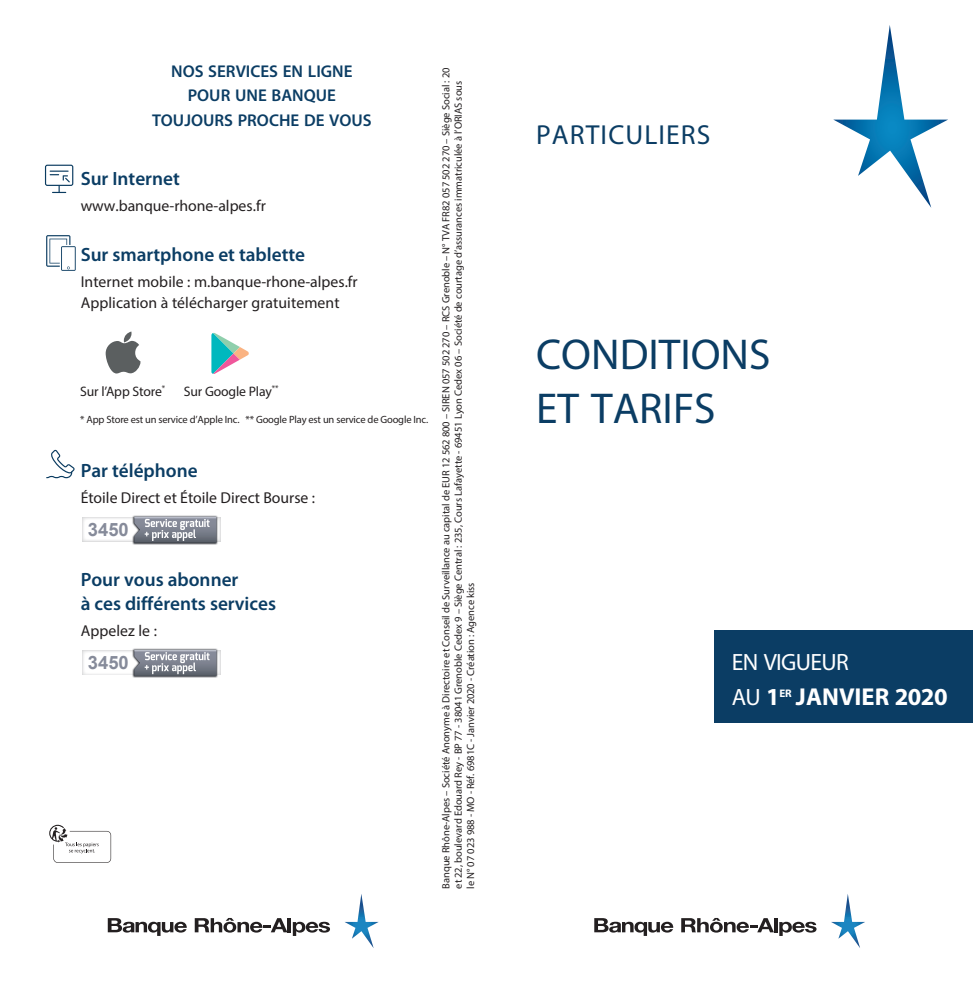
<style>
.page{position:relative;width:973px;height:983px;background:#fff}
.page>*{position:absolute;margin:0;border:0;box-sizing:border-box;transform-origin:0 0}
.t1{font:43.4px/54.2px "Myriad Pro";color:#0b3d64}
.t2{font:27.65px "Myriad Pro";letter-spacing:.04em;color:#0b3d64}
.t3{font:700 24.5px "Myriad Pro";color:#fff}
.t4{font:23.62px "Myriad Pro";letter-spacing:-.025em;color:#fff}
.t5{font:600 19.25px/23.1px "Myriad Pro";color:#0b3d64}
.t6{font:700 18.38px "Arial";color:#868b9a}
.t7{font:600 17.15px/24.5px "Myriad Pro";color:#0b3d64;text-align:center}
.t8{font:15.75px/21px "Myriad Pro";color:#231f20}
.t9{font:13.65px "Myriad Pro";letter-spacing:-.01em;color:#231f20}
.t10{font:10.5px/12.2px "Myriad Pro";letter-spacing:-.005em;color:#231f20}
.s1{font-weight:400;font-size:23.62px}
.s2{font-style:inherit}
</style>
<div class="page">
<svg style="left:833px;top:25px;width:114px;height:183px"></svg>
<svg style="left:108px;top:918px;width:79px;height:17px"></svg>
<svg style="left:195px;top:918px;width:92px;height:14px"></svg>
<hr style="left:287px;top:917px;width:4px;height:15px;background:#231f20">
<svg style="left:293px;top:921px;width:37px;height:14px"></svg>
<svg style="left:345px;top:894px;width:33px;height:53px"></svg>
<svg style="left:594px;top:918px;width:79px;height:17px"></svg>
<svg style="left:681px;top:918px;width:92px;height:14px"></svg>
<hr style="left:774px;top:917px;width:3px;height:15px;background:#231f20">
<svg style="left:779px;top:921px;width:37px;height:14px"></svg>
<svg style="left:831px;top:894px;width:34px;height:53px"></svg>
<div style="left:82px;top:517px;width:138px;height:24px;background:linear-gradient(to bottom,#fefefe,#fdfdfd)"></div>
<img style="left:132px;top:515px;width:87px;height:29px">
<svg style="left:134px;top:516px;width:82px;height:26px;background:#9599a3"></svg>
<div style="left:82px;top:650px;width:138px;height:24px;background:linear-gradient(to bottom,#fdfdfd,#fff)"></div>
<img style="left:132px;top:648px;width:87px;height:29px">
<svg style="left:134px;top:649px;width:82px;height:26px;background:#969aa3"></svg>
<div style="left:714px;top:630px;width:258px;height:92px;background:#0b3d64"></div>
<svg style="left:46px;top:235px;width:30px;height:36px"></svg>
<svg style="left:46px;top:450px;width:29px;height:28px"></svg>
<svg style="left:45px;top:165px;width:28px;height:28px"></svg>
<svg style="left:106px;top:331px;width:34px;height:42px"></svg>
<svg style="left:211px;top:332px;width:38px;height:42px"></svg>
<svg style="left:49px;top:824px;width:62px;height:38px"></svg>
<h3 class="t7" style="left:152px;top:59px;width:221px">NOS SERVICES EN LIGNE<br>POUR UNE BANQUE<br>TOUJOURS PROCHE DE VOUS</h3>
<h3 class="t5" style="left:81px;top:167px;width:101px">Sur Internet</h3>
<h3 class="t8" style="left:81px;top:195px;width:187px">www.banque-rhone-alpes.fr</h3>
<h3 class="t5" style="left:81px;top:243px;width:226px">Sur smartphone et tablette</h3>
<h3 class="t8" style="left:81px;top:271px;width:278px">Internet mobile : m.banque-rhone-alpes.fr<br>Application à télécharger gratuitement</h3>
<p class="t9" style="left:80px;top:382px;width:86px">Sur l’App Store<sup>*</sup></p>
<p class="t9" style="left:184px;top:382px;width:96px">Sur Google Play<sup>**</sup></p>
<p class="t10" style="left:80px;top:413px;width:349px">* App Store est un service d’Apple Inc. ** Google Play est un service de Google Inc.</p>
<h3 class="t5" style="left:81px;top:459px;width:119px">Par téléphone</h3>
<h3 class="t8" style="left:81px;top:486px;width:236px">Étoile Direct et Étoile Direct Bourse :</h3>
<h3 class="t6" style="left:88px;top:517px;width:42px">3450</h3>
<h3 class="t5" style="left:81px;top:568px;width:197px">Pour vous abonner<br>à ces différents services</h3>
<h3 class="t8" style="left:81px;top:619px;width:78px">Appelez le :</h3>
<h3 class="t6" style="left:88px;top:650px;width:42px">3450</h3>
<p class="t10" style="left:439px;top:888px;width:822px;rotate:-90deg">Banque Rhône‑Alpes – Société Anonyme à Directoire et Conseil de Surveillance au capital de EUR 12 562 800 – SIREN 057 502 270 – RCS Grenoble – N° TVA FR82 057 502 270 – Siège Social : 20 et 22, boulevard Edouard Rey - BP 77 - 38041 Grenoble Cedex 9 – Siège Central : 235, Cours Lafayette - 69451 Lyon Cedex 06 – Société de courtage d’assurances immatriculée à l’ORIAS sous<br>le N° 07 023 988 - MO - Réf. 6981C - Janvier 2020 - Création : Agence kiss</p>
<h2 class="t2" style="left:536px;top:117px;width:176px">PARTICULIERS</h2>
<h1 class="t1" style="left:536px;top:326px;width:236px">CONDITIONS<br>ET TARIFS</h1>
<h3 class="t4" style="left:731px;top:647px;width:119px">EN VIGUEUR</h3>
<h3 class="t3" style="left:731px;top:682px;width:217px"><span class="s1">AU</span> <span class="s2">1</span><sup>er</sup> JANVIER <span class="s2">2020</span></h3>
</div>
